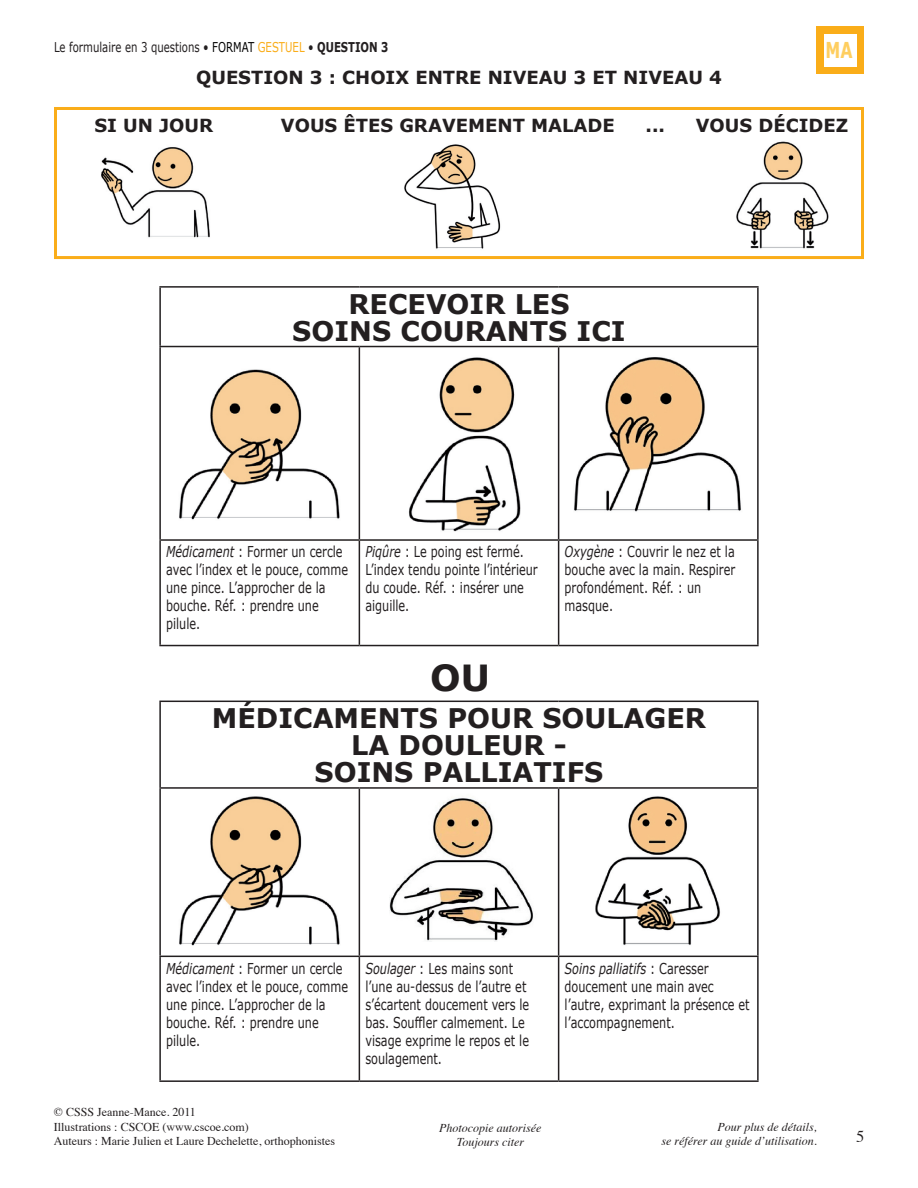
<style>
.page{position:relative;width:918px;height:1188px;background:#fff}
.page>*{position:absolute;margin:0;border:0;box-sizing:border-box;transform-origin:0 0}
.t1{font:700 36px "Verdana";color:#231f20}
.t2{font:700 27px/27px "Verdana";color:#231f20;text-align:center}
.t3{font:700 21.9px "Verdana";color:#fece5f;scale:.72 1}
.t4{font:700 18px "Verdana";color:#231f20}
.t5{font:16.5px "Times";color:#231f20}
.t6{font:15px/18px "Verdana";color:#231f20;scale:.75 1}
.t7{font:13.5px "Verdana";color:#231f20;scale:.75 1}
.t8{font:12px/14.4px "Times";color:#231f20}
.t9{font:italic 12px/14.4px "Times";color:#231f20;text-align:right}
.s1{color:#000}
.s2{color:#faad19}
.s3{font-weight:700}
.s4{font-style:italic}
</style>
<div class="page">
<div style="left:54px;top:107px;width:810px;height:152px;border:3px solid #faad19"></div>
<img style="left:101px;top:147px;width:109px;height:91px">
<img style="left:736px;top:141px;width:93px;height:108px">
<img style="left:404px;top:144px;width:97px;height:105px">
<hr style="left:159px;top:286px;width:200px;height:2px;background:#231f20">
<hr style="left:159px;top:288px;width:2px;height:58px;background:#231f20">
<hr style="left:359px;top:286px;width:200px;height:2px;background:#231f20">
<hr style="left:559px;top:286px;width:200px;height:2px;background:#231f20">
<hr style="left:757px;top:288px;width:2px;height:58px;background:#231f20">
<hr style="left:159px;top:346px;width:200px;height:1px;background:#231f20">
<hr style="left:159px;top:347px;width:2px;height:192px;background:#231f20">
<hr style="left:359px;top:346px;width:200px;height:1px;background:#231f20">
<hr style="left:359px;top:347px;width:1px;height:192px;background:#231f20">
<hr style="left:559px;top:346px;width:200px;height:1px;background:#231f20">
<hr style="left:558px;top:347px;width:1px;height:192px;background:#231f20">
<hr style="left:757px;top:347px;width:2px;height:192px;background:#231f20">
<hr style="left:159px;top:539px;width:200px;height:2px;background:#231f20">
<hr style="left:159px;top:541px;width:2px;height:104px;background:#231f20">
<hr style="left:359px;top:539px;width:200px;height:2px;background:#231f20">
<hr style="left:359px;top:541px;width:1px;height:104px;background:#231f20">
<hr style="left:559px;top:539px;width:200px;height:2px;background:#231f20">
<hr style="left:558px;top:541px;width:1px;height:104px;background:#231f20">
<hr style="left:757px;top:541px;width:2px;height:104px;background:#231f20">
<hr style="left:159px;top:645px;width:200px;height:1px;background:#231f20">
<hr style="left:359px;top:645px;width:200px;height:1px;background:#231f20">
<hr style="left:559px;top:645px;width:200px;height:1px;background:#231f20">
<img style="left:179px;top:369px;width:161px;height:151px">
<img style="left:409px;top:357px;width:112px;height:175px">
<img style="left:574px;top:357px;width:167px;height:155px">
<hr style="left:159px;top:701px;width:200px;height:1px;background:#231f20">
<hr style="left:159px;top:702px;width:2px;height:85px;background:#231f20">
<hr style="left:359px;top:701px;width:200px;height:1px;background:#231f20">
<hr style="left:559px;top:701px;width:200px;height:1px;background:#231f20">
<hr style="left:757px;top:702px;width:2px;height:85px;background:#231f20">
<hr style="left:159px;top:787px;width:200px;height:2px;background:#231f20">
<hr style="left:159px;top:789px;width:2px;height:167px;background:#231f20">
<hr style="left:359px;top:787px;width:200px;height:2px;background:#231f20">
<hr style="left:359px;top:789px;width:1px;height:167px;background:#231f20">
<hr style="left:559px;top:787px;width:200px;height:2px;background:#231f20">
<hr style="left:558px;top:789px;width:1px;height:167px;background:#231f20">
<hr style="left:757px;top:789px;width:2px;height:167px;background:#231f20">
<hr style="left:159px;top:956px;width:200px;height:1px;background:#231f20">
<hr style="left:159px;top:957px;width:2px;height:123px;background:#231f20">
<hr style="left:359px;top:956px;width:200px;height:1px;background:#231f20">
<hr style="left:359px;top:957px;width:1px;height:123px;background:#231f20">
<hr style="left:559px;top:956px;width:200px;height:1px;background:#231f20">
<hr style="left:558px;top:957px;width:1px;height:123px;background:#231f20">
<hr style="left:757px;top:957px;width:2px;height:123px;background:#231f20">
<hr style="left:159px;top:1080px;width:200px;height:2px;background:#231f20">
<hr style="left:359px;top:1080px;width:200px;height:2px;background:#231f20">
<hr style="left:559px;top:1080px;width:200px;height:2px;background:#231f20">
<img style="left:179px;top:796px;width:161px;height:150px">
<img style="left:389px;top:798px;width:144px;height:143px">
<img style="left:595px;top:796px;width:125px;height:149px">
<div style="left:817px;top:26px;width:47px;height:48px;background:#faad19"></div>
<div style="left:824px;top:34px;width:32px;height:32px;background:#fff"></div>
<p class="t7" style="left:54px;top:39px;width:447px">Le formulaire en 3 questions • <span class="s1">FORMAT</span> <span class="s2">GESTUEL</span> • <span class="s3">QUESTION 3</span></p>
<p class="t4" style="left:196px;top:65px;width:527px">QUESTION 3 : CHOIX ENTRE NIVEAU 3 ET NIVEAU 4</p>
<p class="t3" style="left:826px;top:36px;width:39px">MA</p>
<p class="t4" style="left:94px;top:114px;width:120px">SI UN JOUR</p>
<p class="t4" style="left:281px;top:114px;width:335px">VOUS ÊTES GRAVEMENT MALADE</p>
<p class="t4" style="left:646px;top:114px;width:21px">...</p>
<p class="t4" style="left:696px;top:114px;width:154px">VOUS DÉCIDEZ</p>
<p class="t2" style="left:292px;top:290px;width:335px">RECEVOIR LES<br>SOINS COURANTS ICI</p>
<p class="t6" style="left:166px;top:543px;width:244px"><span class="s4">Médicament</span> : Former un cercle avec l’index et le pouce, comme une pince. L’approcher de la bouche. Réf. : prendre une pilule.</p>
<p class="t6" style="left:365px;top:543px;width:231px"><span class="s4">Piqûre</span> : Le poing est fermé.<br>L’index tendu pointe l’intérieur du coude. Réf. : insérer une aiguille.</p>
<p class="t6" style="left:565px;top:543px;width:229px"><span class="s4">Oxygène</span> : Couvrir le nez et la bouche avec la main. Respirer profondément. Réf. : un masque.</p>
<p class="t1" style="left:430px;top:654px;width:61px">OU</p>
<p class="t2" style="left:212px;top:705px;width:496px">MÉDICAMENTS POUR SOULAGER<br>LA DOULEUR -<br>SOINS PALLIATIFS</p>
<p class="t6" style="left:166px;top:960px;width:244px"><span class="s4">Médicament</span> : Former un cercle avec l’index et le pouce, comme une pince. L’approcher de la bouche. Réf. : prendre une pilule.</p>
<p class="t6" style="left:365px;top:960px;width:220px"><span class="s4">Soulager</span> : Les mains sont l’une au-dessus de l’autre et s’écartent doucement vers le bas. Souffler calmement. Le visage exprime le repos et le soulagement.</p>
<p class="t6" style="left:565px;top:960px;width:248px"><span class="s4">Soins palliatifs</span> : Caresser doucement une main avec l’autre, exprimant la présence et l’accompagnement.</p>
<p class="t8" style="left:54px;top:1104px;width:283px">© CSSS Jeanne-Mance. 2011<br>Illustrations : CSCOE (www.cscoe.com)<br>Auteurs : Marie Julien et Laure Dechelette, orthophonistes</p>
<p class="t9" style="left:439px;top:1120px;width:104px;text-align:center">Photocopie autorisée<br>Toujours citer</p>
<p class="t9" style="left:662px;top:1119px;width:157px">Pour plus de détails,<br>se référer au guide d’utilisation.</p>
<p class="t5" style="left:856px;top:1121px;width:10px">5</p>
</div>
